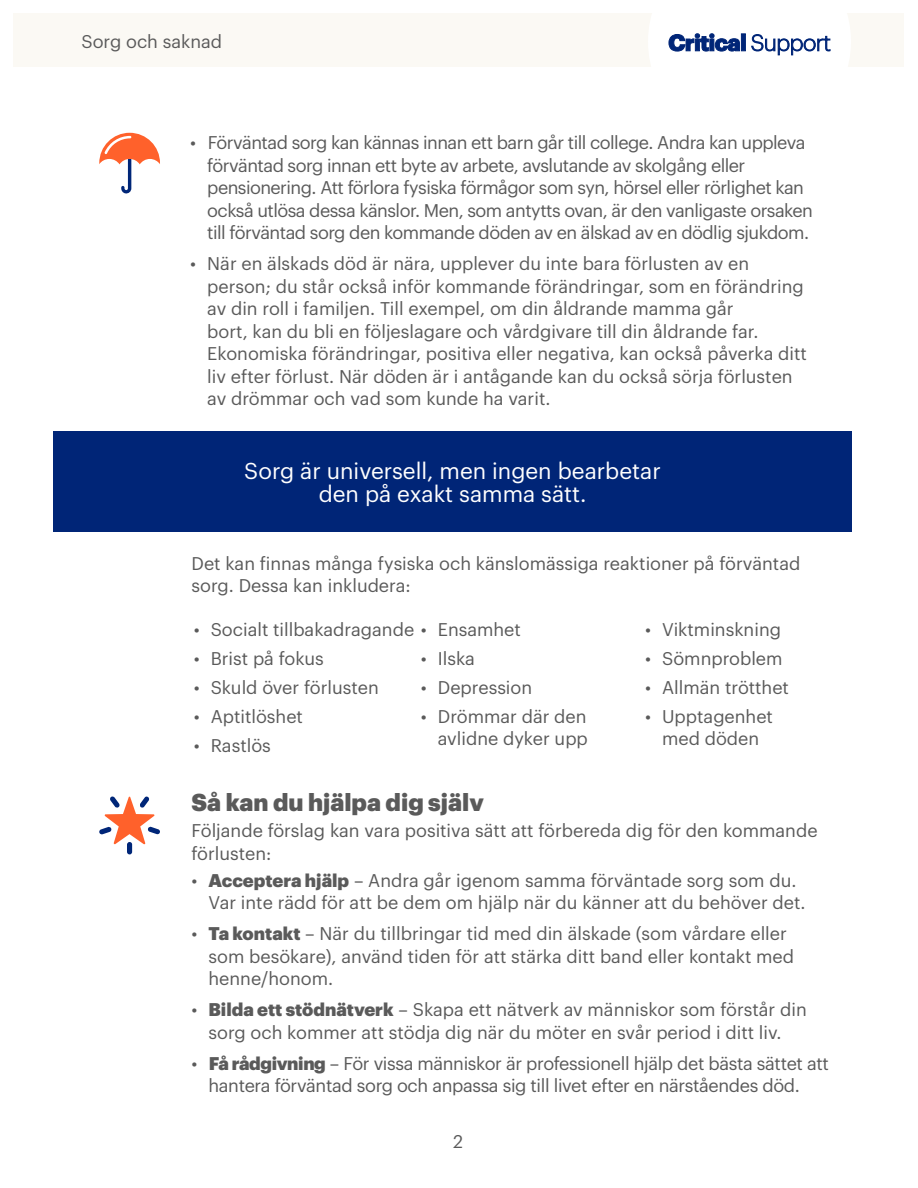
<style>
.page{position:relative;width:918px;height:1188px;background:#fff}
.page>*{position:absolute;margin:0;border:0;box-sizing:border-box;transform-origin:0 0}
.t1{font:900 24px "Graphik";color:#5a5a5a}
.t2{font:22.5px/22.5px "Graphik";color:#fff;text-align:center}
.t3{font:18px/22.5px "Graphik";color:#5a5a5a}
.t4{font:18px/22.5px "Graphik";letter-spacing:-.03em;color:#5a5a5a}
.t5{font:18px/22.5px "Graphik";letter-spacing:-.02em;color:#5a5a5a}
.s1{font-weight:900}
</style>
<div class="page">
<div style="left:14px;top:14px;width:890px;height:54px;background:#fbf9f4"></div>
<svg style="left:99px;top:133px;width:61px;height:61px"></svg>
<svg style="left:99px;top:796px;width:61px;height:59px"></svg>
<div style="left:53px;top:431px;width:799px;height:100px;background:#002577"></div>
<svg style="left:648px;top:13px;width:203px;height:55px"></svg>
<p class="t3" style="left:81px;top:28px;width:142px">Sorg och saknad</p>
<p class="t4" style="left:207px;top:130px;width:607px;text-indent:-17px">• Förväntad sorg kan kännas innan ett barn går till college. Andra kan uppleva förväntad sorg innan ett byte av arbete, avslutande av skolgång eller pensionering. Att förlora fysiska förmågor som syn, hörsel eller rörlighet kan också utlösa dessa känslor. Men, som antytts ovan, är den vanligaste orsaken till förväntad sorg den kommande döden av en älskad av en dödlig sjukdom.</p>
<p class="t3" style="left:207px;top:251px;width:601px;text-indent:-17px">• När en älskads död är nära, upplever du inte bara förlusten av en person; du står också inför kommande förändringar, som en förändring av din roll i familjen. Till exempel, om din åldrande mamma går<br>bort, kan du bli en följeslagare och vårdgivare till din åldrande far.<br>Ekonomiska förändringar, positiva eller negativa, kan också påverka ditt liv efter förlust. När döden är i antågande kan du också sörja förlusten av drömmar och vad som kunde ha varit.</p>
<p class="t2" style="left:244px;top:458px;width:418px">Sorg är universell, men ingen bearbetar den på exakt samma sätt.</p>
<p class="t3" style="left:192px;top:550px;width:610px">Det kan finnas många fysiska och känslomässiga reaktioner på förväntad sorg. Dessa kan inkludera:</p>
<p class="t3" style="left:194px;top:617px;width:329px">• Socialt tillbakadragande • Ensamhet</p>
<p class="t3" style="left:194px;top:646px;width:132px">• Brist på fokus</p>
<p class="t3" style="left:194px;top:675px;width:187px">• Skuld över förlusten</p>
<p class="t3" style="left:194px;top:704px;width:111px">• Aptitlöshet</p>
<p class="t3" style="left:194px;top:732px;width:79px">• Rastlös</p>
<p class="t3" style="left:645px;top:617px;width:137px">• Viktminskning</p>
<p class="t3" style="left:645px;top:646px;width:139px">• Sömnproblem</p>
<p class="t3" style="left:645px;top:675px;width:145px">• Allmän trötthet</p>
<p class="t3" style="left:645px;top:704px;width:129px;text-align:center">• Upptagenhet med döden</p>
<p class="t3" style="left:421px;top:646px;width:56px">• Ilska</p>
<p class="t3" style="left:421px;top:675px;width:113px">• Depression</p>
<p class="t3" style="left:421px;top:704px;width:169px;text-align:right">• Drömmar där den avlidne dyker upp</p>
<h1 class="t1" style="left:192px;top:783px;width:294px">Så kan du hjälpa dig själv</h1>
<p class="t3" style="left:192px;top:818px;width:628px">Följande förslag kan vara positiva sätt att förbereda dig för den kommande förlusten:</p>
<p class="t3" style="left:209px;top:867px;width:598px;text-indent:-17px">• <span class="s1">Acceptera hjälp</span> – Andra går igenom samma förväntade sorg som du.<br>Var inte rädd för att be dem om hjälp när du känner att du behöver det.</p>
<p class="t3" style="left:209px;top:921px;width:587px;text-indent:-17px">• <span class="s1">Ta kontakt</span> – När du tillbringar tid med din älskade (som vårdare eller som besökare), använd tiden för att stärka ditt band eller kontakt med henne/honom.</p>
<p class="t3" style="left:192px;top:997px;width:617px;text-align:center">• <span class="s1">Bilda ett stödnätverk</span> – Skapa ett nätverk av människor som förstår din sorg och kommer att stödja dig när du möter en svår period i ditt liv.</p>
<p class="t5" style="left:209px;top:1050px;width:622px;text-indent:-17px">• <span class="s1">Få rådgivning</span> – För vissa människor är professionell hjälp det bästa sättet att hantera förväntad sorg och anpassa sig till livet efter en närståendes död.</p>
<p class="t3" style="left:453px;top:1128px;width:11px">2</p>
</div>
